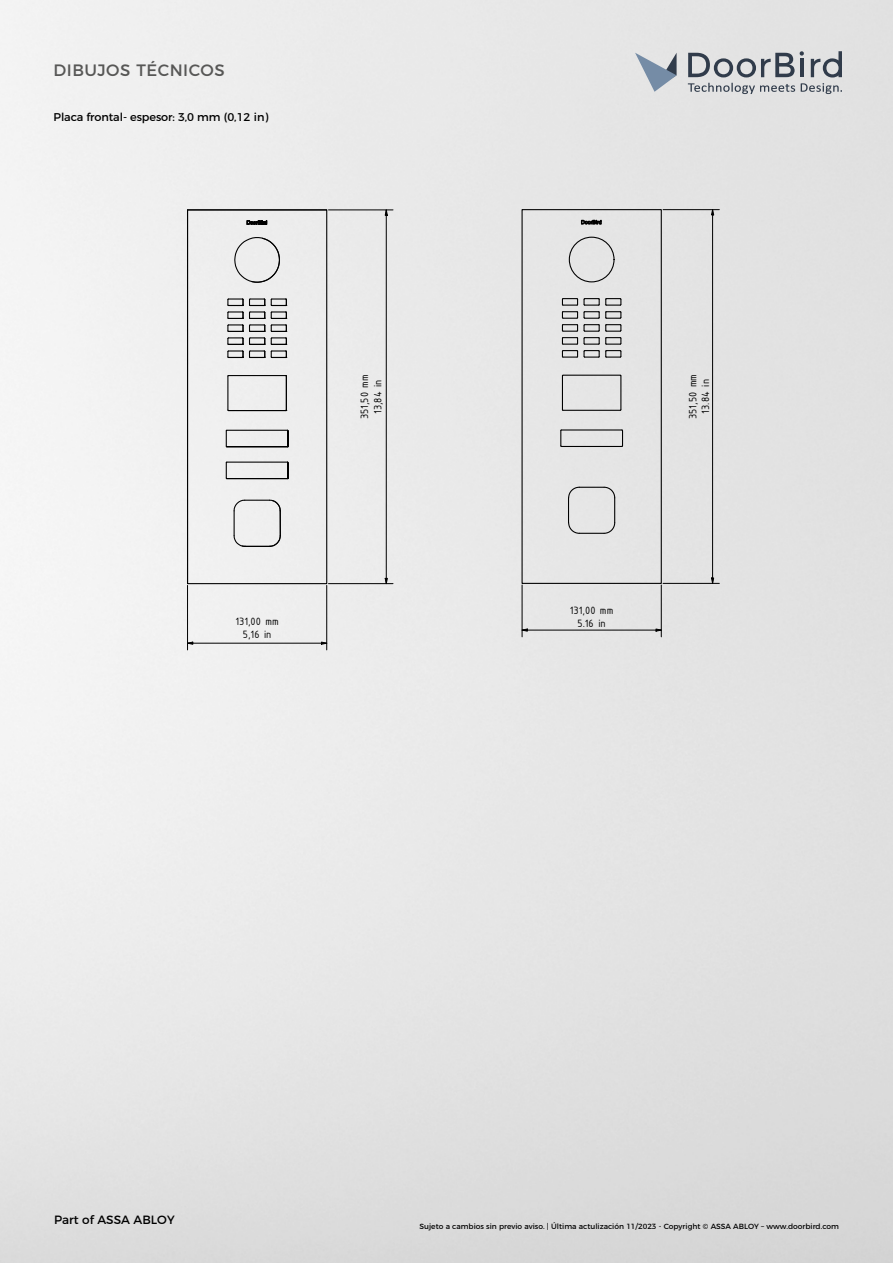
<style>
.page{position:relative;width:893px;height:1263px;background:#fff}
.page>*{position:absolute;margin:0;border:0;box-sizing:border-box;transform-origin:0 0}
.t1{font:16.5px "Montserrat";letter-spacing:.03em;color:#575756}
.t2{font:12px "Montserrat";color:#000}
.t3{font:11.55px/12.8px "ISOCPEUR";letter-spacing:.005em;color:#000;text-align:center}
.t4{font:11.25px "Montserrat";letter-spacing:-.01em;color:#000}
.t5{font:7.5px "Montserrat";color:#000}
</style>
<div class="page">
<svg style="left:635px;top:53px;width:42px;height:39px;background:#afb8c3"></svg>
<svg style="left:688px;top:51px;width:154px;height:43px;background:#b3b6ba"></svg>
<div style="left:135px;top:171px;width:290px;height:501px;background:#ededed"></div>
<svg style="left:385px;top:207px;width:3px;height:9px"></svg>
<svg style="left:385px;top:578px;width:3px;height:8px"></svg>
<hr style="left:386px;top:215px;width:1px;height:363px;background:#000">
<hr style="left:328px;top:583px;width:65px;height:1px;background:#000">
<hr style="left:328px;top:210px;width:65px;height:1px;background:#000">
<svg style="left:321px;top:641px;width:8px;height:4px"></svg>
<svg style="left:185px;top:641px;width:8px;height:4px"></svg>
<hr style="left:193px;top:643px;width:128px;height:1px;background:#000">
<hr style="left:187px;top:585px;width:1px;height:65px;background:#000">
<hr style="left:326px;top:585px;width:1px;height:65px;background:#000">
<div style="left:500px;top:171px;width:291px;height:501px;background:#e4e4e4"></div>
<svg style="left:711px;top:207px;width:3px;height:9px"></svg>
<svg style="left:711px;top:577px;width:3px;height:9px"></svg>
<hr style="left:712px;top:215px;width:1px;height:363px;background:#000">
<hr style="left:663px;top:583px;width:56px;height:1px;background:#000">
<hr style="left:663px;top:209px;width:56px;height:1px;background:#000">
<svg style="left:655px;top:628px;width:9px;height:4px"></svg>
<svg style="left:519px;top:628px;width:9px;height:4px"></svg>
<hr style="left:527px;top:630px;width:129px;height:1px;background:#000">
<hr style="left:661px;top:585px;width:1px;height:52px;background:#000">
<hr style="left:522px;top:585px;width:1px;height:52px;background:#000">
<h1 class="t1" style="left:54px;top:57px;width:172px">DIBUJOS TÉCNICOS</h1>
<h3 class="t4" style="left:54px;top:108px;width:216px">Placa frontal- espesor: 3,0 mm (0,12 in)</h3>
<h3 class="t3" style="left:172px;top:115px;width:7px">5</h3>
<h3 class="t3" style="left:235px;top:614px;width:45px;line-height:13.5px">131,00 mm<br>5,16 in</h3>
<h3 class="t3" style="left:357px;top:419px;width:47px;line-height:13.4px;rotate:-90deg">351,50 mm<br>13,84 ni</h3>
<h3 class="t3" style="left:570px;top:603px;width:45px">131,00 mm<br>5.16 in</h3>
<h3 class="t3" style="left:686px;top:419px;width:46px;rotate:-90deg">351,50 mm<br>138. 4 ni</h3>
<h2 class="t2" style="left:54px;top:1210px;width:122px">Part of ASSA ABLOY</h2>
<p class="t5" style="left:420px;top:1220px;width:421px">Sujeto a cambios sin previo aviso. | Última actulización 11/2023 - Copyright © ASSA ABLOY – www.doorbird.com</p>
</div>
